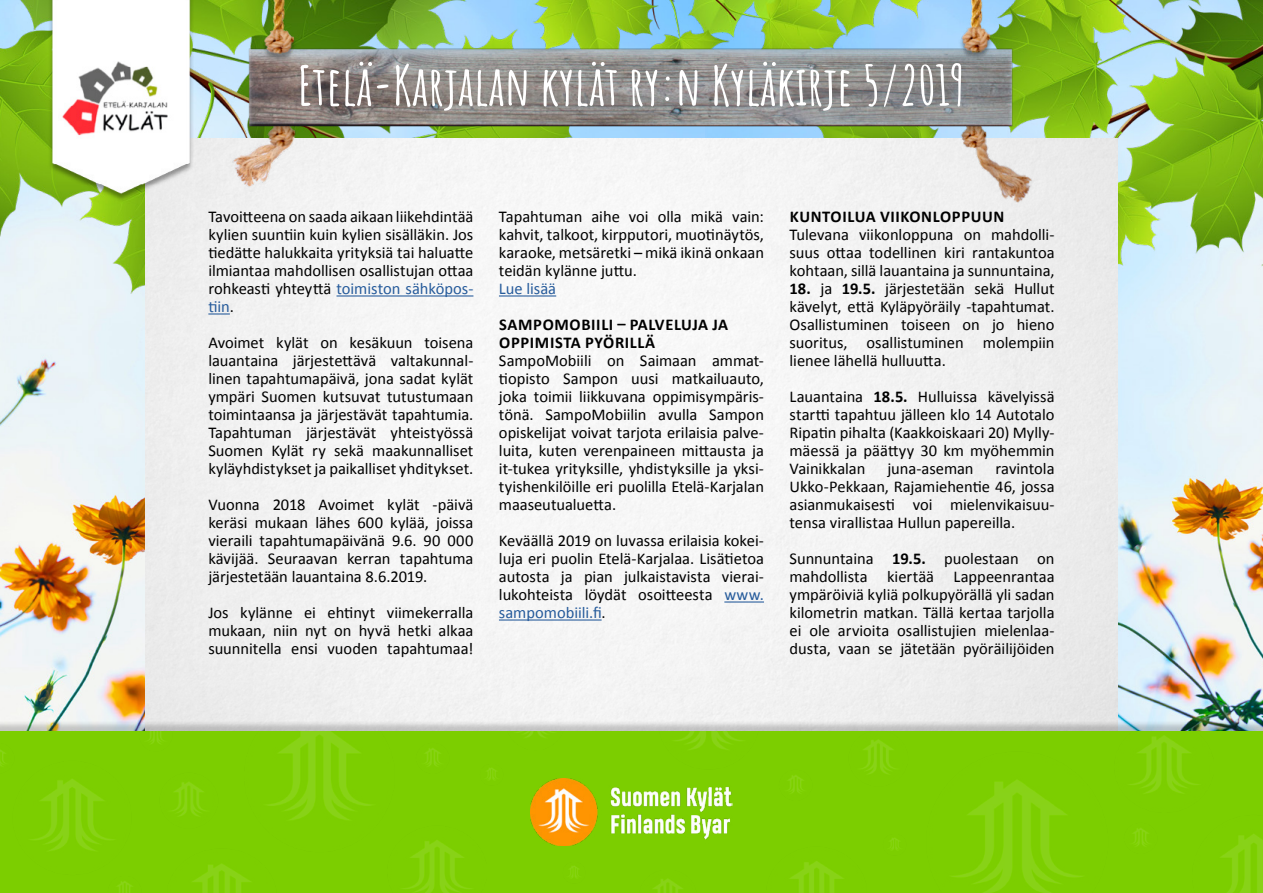
<style>
.page{position:relative;width:1263px;height:893px;background:#fff}
.page>*{position:absolute;margin:0;border:0;box-sizing:border-box;transform-origin:0 0}
.t1{font:700 54px "Amatic SC";color:#fff}
.t2{font:16.5px/18px "Calibri";letter-spacing:-.005em;color:#000;text-align:justify}
.t3{font:700 16.5px/18px "Calibri";letter-spacing:.04em;color:#000}
.t4{font:16.5px "Calibri";color:#265b9b}
.s1{color:#265b9b}
.s2{font-weight:700}
</style>
<div class="page">
<img style="left:1117px;top:293px;width:146px;height:428px">
<img style="left:0;top:293px;width:145px;height:428px">
<img style="left:0;top:0;width:1263px;height:293px">
<div style="left:145px;top:213px;width:972px;height:508px;background:#f3f3f3"></div>
<img style="left:132px;top:0;width:999px;height:213px">
<img style="left:47px;top:0;width:148px;height:204px">
<div style="left:0;top:721px;width:1263px;height:172px;background:#000;opacity:.2"></div>
<div style="left:0;top:731px;width:1263px;height:162px;background:#7cce00"></div>
<img style="left:530px;top:779px;width:203px;height:67px">
<img style="left:902px;top:726px;width:227px;height:167px">
<img style="left:172px;top:782px;width:33px;height:34px">
<img style="left:861px;top:731px;width:53px;height:61px">
<img style="left:653px;top:879px;width:30px;height:14px">
<img style="left:517px;top:731px;width:37px;height:7px">
<img style="left:1120px;top:824px;width:29px;height:32px">
<img style="left:788px;top:775px;width:16px;height:18px">
<img style="left:890px;top:834px;width:18px;height:23px">
<img style="left:570px;top:866px;width:9px;height:12px">
<img style="left:487px;top:768px;width:9px;height:12px">
<img style="left:425px;top:748px;width:16px;height:18px">
<img style="left:119px;top:888px;width:11px;height:5px">
<img style="left:148px;top:731px;width:16px;height:13px">
<img style="left:268px;top:731px;width:103px;height:89px">
<img style="left:403px;top:840px;width:68px;height:53px">
<img style="left:646px;top:731px;width:97px;height:49px">
<img style="left:0;top:750px;width:133px;height:138px">
<img style="left:192px;top:864px;width:59px;height:29px">
<img style="left:790px;top:861px;width:54px;height:32px">
<img style="left:1220px;top:834px;width:43px;height:59px">
<img style="left:1101px;top:731px;width:98px;height:93px">
<hr style="left:336px;top:295px;width:137px;height:2px;background:#265b9b">
<hr style="left:208px;top:313px;width:22px;height:2px;background:#265b9b">
<hr style="left:499px;top:295px;width:57px;height:2px;background:#265b9b">
<hr style="left:724px;top:601px;width:40px;height:2px;background:#265b9b">
<hr style="left:499px;top:619px;width:103px;height:2px;background:#265b9b">
<h1 class="t1" style="left:298px;top:44px;width:669px">Etelä-Karjalan kylät ry:n Kyläkirje 5/2019</h1>
<p class="t2" style="left:208px;top:207px;width:267px">Tavoitteena on saada aikaan liikehdintää kylien suuntiin kuin kylien sisälläkin. Jos tiedätte halukkaita yrityksiä tai haluatte ilmiantaa mahdollisen osallistujan ottaa rohkeasti yhteyttä <span class="s1">toimiston sähköpos&shy;tiin</span>.</p>
<p class="t2" style="left:208px;top:333px;width:267px">Avoimet kylät on kesäkuun toisena lauantaina järjestettävä valtakunnal&shy;linen tapahtumapäivä, jona sadat kylät ympäri Suomen kutsuvat tutustumaan toimintaansa ja järjestävät tapahtumia.<br>Tapahtuman järjestävät yhteistyössä Suomen Kylät ry sekä maakunnalliset kyläyhdistykset ja paikalliset yhditykset.</p>
<p class="t2" style="left:208px;top:495px;width:267px">Vuonna 2018 Avoimet kylät -päivä keräsi mukaan lähes 600 kylää, joissa vieraili tapahtumapäivänä 9.6. 90 000 kävijää. Seuraavan kerran tapahtuma järjestetään lauantaina 8.6.2019.</p>
<p class="t2" style="left:208px;top:603px;width:267px">Jos kylänne ei ehtinyt viimekerralla mukaan, niin nyt on hyvä hetki alkaa suunnitella ensi vuoden tapahtumaa!</p>
<p class="t2" style="left:499px;top:207px;width:267px">Tapahtuman aihe voi olla mikä vain: kahvit, talkoot, kirpputori, muotinäytös, karaoke, metsäretki – mikä ikinä onkaan teidän kylänne juttu.</p>
<p class="t4" style="left:499px;top:278px;width:59px">Lue lisää</p>
<p class="t3" style="left:499px;top:315px;width:230px">SAMPOMOBIILI – PALVELUJA JA<br>OPPIMISTA PYÖRILLÄ</p>
<p class="t2" style="left:499px;top:351px;width:267px">SampoMobiili on Saimaan ammat&shy;tiopisto Sampon uusi matkailuauto, joka toimii liikkuvana oppimisympäris&shy;tönä. SampoMobiilin avulla Sampon opiskelijat voivat tarjota erilaisia palve&shy;luita, kuten verenpaineen mittausta ja it-tukea yrityksille, yhdistyksille ja yksi&shy;tyishenkilöille eri puolilla Etelä-Karjalan maaseutualuetta.</p>
<p class="t2" style="left:499px;top:531px;width:267px">Keväällä 2019 on luvassa erilaisia kokei&shy;luja eri puolin Etelä-Karjalaa. Lisätietoa autosta ja pian julkaistavista vierai&shy;lukohteista löydät osoitteesta <span class="s1">www. sampomobiili.fi</span>.</p>
<p class="t3" style="left:790px;top:207px;width:216px">KUNTOILUA VIIKONLOPPUUN</p>
<p class="t2" style="left:789px;top:225px;width:267px">Tulevana viikonloppuna on mahdolli&shy;suus ottaa todellinen kiri rantakuntoa kohtaan, sillä lauantaina ja sunnuntaina,</p>
<p class="t2" style="left:789px;top:279px;width:267px"><span class="s2">18.</span> ja <span class="s2">19.5.</span> järjestetään sekä Hullut kävelyt, että Kyläpyöräily -tapahtumat.<br>Osallistuminen toiseen on jo hieno suoritus, osallistuminen molempiin lienee lähellä hulluutta.</p>
<p class="t2" style="left:789px;top:387px;width:267px">Lauantaina <span class="s2">18.5.</span> Hulluissa kävelyissä startti tapahtuu jälleen klo 14 Autotalo Ripatin pihalta (Kaakkoiskaari 20) Mylly&shy;mäessä ja päättyy 30 km myöhemmin Vainikkalan</p>
<p class="t2" style="left:789px;top:459px;width:267px;text-indent:206px">ravintola Ukko-Pekkaan, Rajamiehentie 46, jossa asianmukaisesti voi mielenvikaisuu&shy;tensa virallistaa Hullun papereilla.</p>
<p class="t2" style="left:789px;top:549px;width:267px">Sunnuntaina <span class="s2">19.5.</span> puolestaan on mahdollista kiertää Lappeenrantaa ympäröiviä kyliä polkupyörällä yli sadan kilometrin matkan. Tällä kertaa tarjolla ei ole arvioita osallistujien mielenlaa&shy;dusta, vaan se jätetään pyöräilijöiden</p>
<p class="t2" style="left:887px;top:459px;width:88px">juna-aseman</p>
</div>
